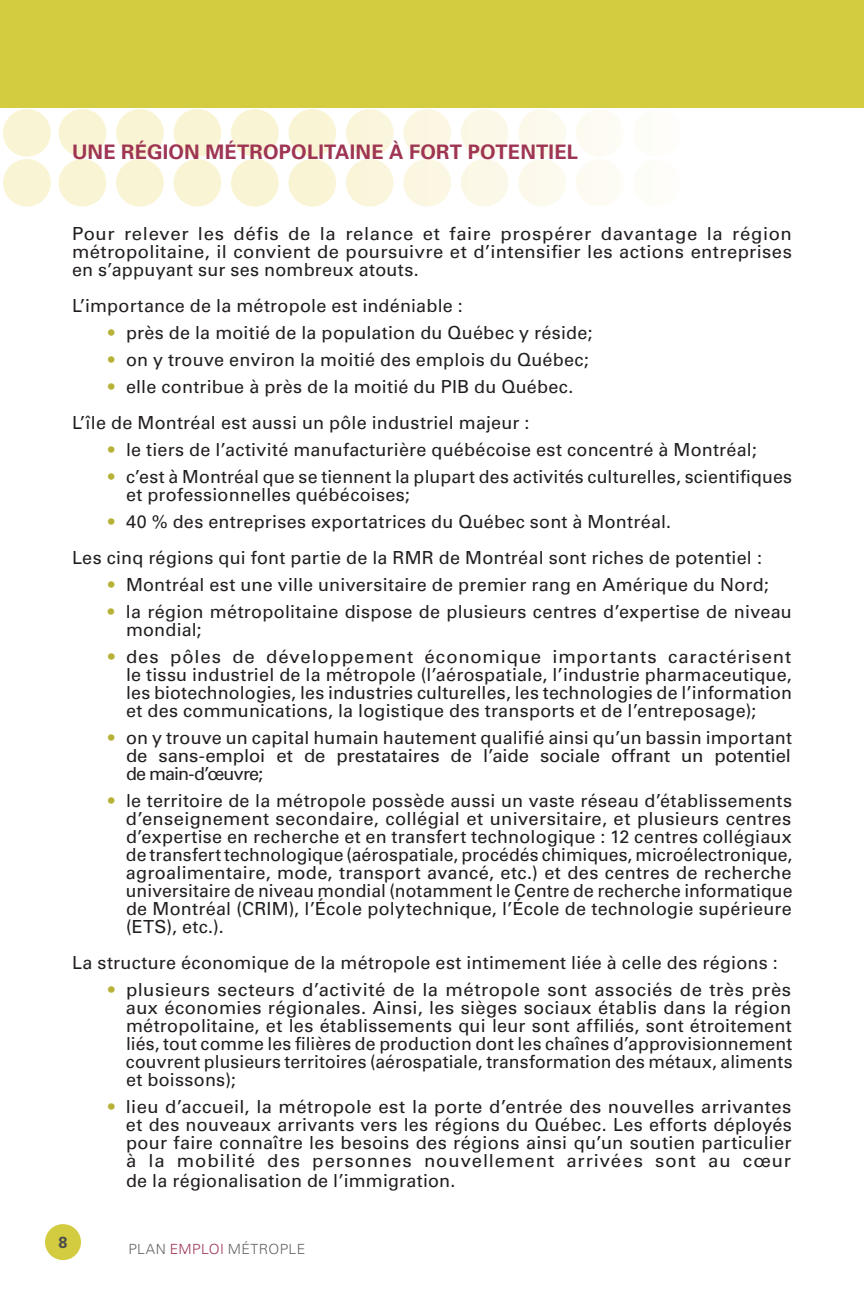
<style>
.page{position:relative;width:864px;height:1296px;background:#fff}
.page>*{position:absolute;margin:0;border:0;box-sizing:border-box;transform-origin:0 0}
.t1{font:700 20px "Univers";letter-spacing:.01em;color:#9e3553}
.t2{font:18px/18px "Univers LT Std";letter-spacing:.01em;color:#231f20;text-align:justify}
.t3{font:700 16px "Univers LT Std";color:#4b4c4d}
.t4{font:300 14px "Univers";letter-spacing:.025em;color:#636366}
.s1{color:#b7b237}
.s2{color:#9e3553}
</style>
<div class="page">
<div style="left:45px;top:1224px;width:36px;height:36px;background:#d3cc40;border-radius:50%"></div>
<div style="left:59px;top:109px;width:47px;height:48px;background:#f9f4d3;border-radius:50%"></div>
<div style="left:59px;top:159px;width:47px;height:48px;background:#f9f4d3;border-radius:50%"></div>
<div style="left:116px;top:109px;width:48px;height:48px;background:#f9f4d3;border-radius:50%"></div>
<div style="left:116px;top:159px;width:48px;height:48px;background:#f9f4d3;border-radius:50%"></div>
<div style="left:174px;top:109px;width:47px;height:48px;background:#f9f4d3;border-radius:50%"></div>
<div style="left:174px;top:159px;width:47px;height:48px;background:#f9f4d3;border-radius:50%"></div>
<div style="left:231px;top:109px;width:48px;height:48px;background:#f9f4d3;border-radius:50%"></div>
<div style="left:231px;top:159px;width:48px;height:48px;background:#f9f4d3;border-radius:50%"></div>
<div style="left:288px;top:109px;width:48px;height:48px;background:#f9f4d4;border-radius:50%"></div>
<div style="left:288px;top:159px;width:48px;height:48px;background:#f9f4d4;border-radius:50%"></div>
<div style="left:346px;top:109px;width:48px;height:48px;background:#faf5db;border-radius:50%"></div>
<div style="left:346px;top:159px;width:48px;height:48px;background:#faf5db;border-radius:50%"></div>
<div style="left:403px;top:109px;width:48px;height:48px;background:#fbf6e1;border-radius:50%"></div>
<div style="left:403px;top:159px;width:48px;height:48px;background:#fbf6e1;border-radius:50%"></div>
<div style="left:461px;top:109px;width:48px;height:48px;background:#fcf8e7;border-radius:50%"></div>
<div style="left:461px;top:159px;width:48px;height:48px;background:#fcf8e8;border-radius:50%"></div>
<div style="left:518px;top:109px;width:48px;height:48px;background:#fcfaed;border-radius:50%"></div>
<div style="left:518px;top:159px;width:48px;height:48px;background:#fcfaed;border-radius:50%"></div>
<div style="left:576px;top:109px;width:47px;height:48px;background:#fdfbf3;border-radius:50%"></div>
<div style="left:576px;top:159px;width:47px;height:48px;background:#fdfbf3;border-radius:50%"></div>
<div style="left:633px;top:109px;width:48px;height:48px;background:#fefdf8;border-radius:50%"></div>
<div style="left:633px;top:159px;width:48px;height:48px;background:#fefdf8;border-radius:50%"></div>
<div style="left:3px;top:109px;width:48px;height:48px;background:#f9f4d3;border-radius:50%"></div>
<div style="left:3px;top:159px;width:48px;height:48px;background:#f9f4d3;border-radius:50%"></div>
<div style="left:0;top:0;width:864px;height:108px;background:#d3cc40"></div>
<p class="t1" style="left:72px;top:140px;width:507px">UNE RÉGION MÉTROPOLITAI NE À FORT POTENTIE L</p>
<p class="t2" style="left:72px;top:225px;width:721px">Pour relever les défis de la relance et faire prospérer davantage la région métropolitaine, il convient de poursuivre et d’intensifier les actions entreprises en s’appuyant sur ses nombreux atouts.</p>
<p class="t2" style="left:72px;top:297px;width:392px">L’importance de la métropole est indéniable :</p>
<p class="t2" style="left:108px;top:324px;width:486px"><span class="s1">•</span> près de la moitié de la population du Québec y réside;</p>
<p class="t2" style="left:108px;top:351px;width:482px"><span class="s1">•</span> on y trouve environ la moitié des emplois du Québec;</p>
<p class="t2" style="left:72px;top:369px;width:503px;line-height:36px;text-indent:36px"><span class="s1">•</span> elle contribue à près de la moitié du PIB du Québec.<br>L’île de Montréal est aussi un pôle industriel majeur :</p>
<p class="t2" style="left:108px;top:441px;width:650px"><span class="s1">•</span> le tiers de l’activité manufacturière québécoise est concentré à Montréal;</p>
<p class="t2" style="left:126px;top:468px;width:668px;text-indent:-18px"><span class="s1">•</span> c’est à Montréal que se tiennent la plupart des activités culturelles, scientifiques et professionnelles québécoises;</p>
<p class="t2" style="left:72px;top:504px;width:692px;line-height:36px;text-indent:36px"><span class="s1">•</span> 40 % des entreprises exportatrices du Québec sont à Montréal.<br>Les cinq régions qui font partie de la RMR de Montréal sont riches de potentiel :</p>
<p class="t2" style="left:108px;top:576px;width:662px"><span class="s1">•</span> Montréal est une ville universitaire de premier rang en Amérique du Nord;</p>
<p class="t2" style="left:126px;top:603px;width:667px;text-indent:-18px"><span class="s1">•</span> la région métropolitaine dispose de plusieurs centres d’expertise de niveau mondial;</p>
<p class="t2" style="left:126px;top:648px;width:668px;text-indent:-18px"><span class="s1">•</span> des pôles de développement économique importants caractérisent le tissu industriel de la métropole (l’aérospatiale, l’industrie pharmaceutique, les biotechnologies, les industries culturelles, les technologies de l’information et des communications, la logistique des transports et de l’entreposage);</p>
<p class="t2" style="left:126px;top:729px;width:668px;text-indent:-18px"><span class="s1">•</span> on y trouve un capital humain hautement qualifié ainsi qu’un bassin important de sans-emploi et de prestataires de l’aide sociale offrant un potentiel de main-d’œuvre;</p>
<p class="t2" style="left:126px;top:792px;width:668px;text-indent:-18px"><span class="s1">•</span> le territoire de la métropole possède aussi un vaste réseau d’établissements d’enseignement secondaire, collégial et universitaire, et plusieurs centres d’expertise en recherche et en transfert technologique : 12 centres collégiaux de transfert technologique (aérospatiale, procédés chimiques, microélectronique, agroalimentaire, mode, transport avancé, etc.) et des centres de recherche universitaire de niveau mondial (notamment le Centre de recherche informatique de Montréal (CRIM), l’École polytechnique, l’École de technologie supérieure (ETS), etc.).</p>
<p class="t2" style="left:72px;top:954px;width:707px">La structure économique de la métropole est intimement liée à celle des régions :</p>
<p class="t2" style="left:126px;top:981px;width:668px;text-indent:-18px"><span class="s1">•</span> plusieurs secteurs d’activité de la métropole sont associés de très près aux économies régionales. Ainsi, les sièges sociaux établis dans la région métropolitaine, et les établissements qui leur sont affiliés, sont étroitement liés, tout comme les filières de production dont les chaînes d’approvisionnement couvrent plusieurs territoires (aérospatiale, transformation des métaux, aliments et boissons);</p>
<p class="t2" style="left:126px;top:1098px;width:668px;text-indent:-18px"><span class="s1">•</span> lieu d’accueil, la métropole est la porte d’entrée des nouvelles arrivantes et des nouveaux arrivants vers les régions du Québec. Les efforts déployés pour faire connaître les besoins des régions ainsi qu’un soutien particulier à la mobilité des personnes nouvellement arrivées sont au cœur</p>
<p class="t2" style="left:126px;top:1172px;width:331px">de la régionalisation de l’immigration.</p>
<p class="t3" style="left:59px;top:1233px;width:10px">8</p>
<p class="t4" style="left:128px;top:1240px;width:178px">PLAN <span class="s2">EMPLOI</span> MÉTROPLE</p>
</div>
